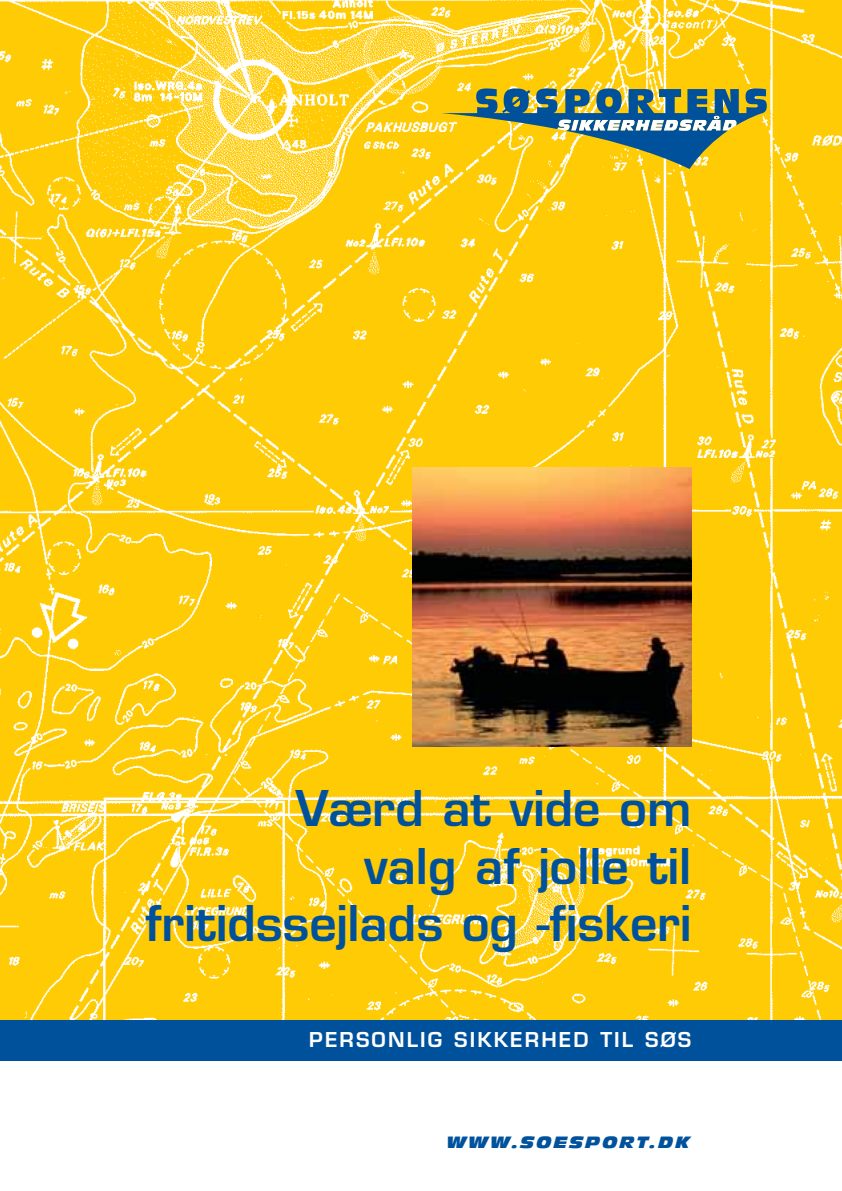
<style>
.page{position:relative;width:842px;height:1191px;background:#fff}
.page>*{position:absolute;margin:0;border:0;box-sizing:border-box;transform-origin:0 0}
.t1{font:600 48px/57.6px "Eurostile";color:#00519c;text-align:right}
.t2{font:600 20px "Eurostile";letter-spacing:.105em;color:#fff}
.t3{font:italic 16px "Antique Olive Nord";letter-spacing:.135em;color:#00529c}
</style>
<div class="page">
<img style="left:1px;top:0;width:841px;height:1020px">
<img style="left:412px;top:467px;width:279px;height:279px">
<div style="left:1px;top:1020px;width:841px;height:41px;background:#00519c"></div>
<svg style="left:441px;top:88px;width:326px;height:81px;background:#a0a354"></svg>
<p class="t1" style="left:145px;top:784px;width:548px">Værd at vide om<br>valg af jolle til fritidssejlads og -fiskeri</p>
<p class="t2" style="left:309px;top:1032px;width:384px">PERSONLIG SIKKERHED TIL SØS</p>
<p class="t3" style="left:447px;top:1135px;width:245px">WWW.SOESPORT.DK</p>
</div>
